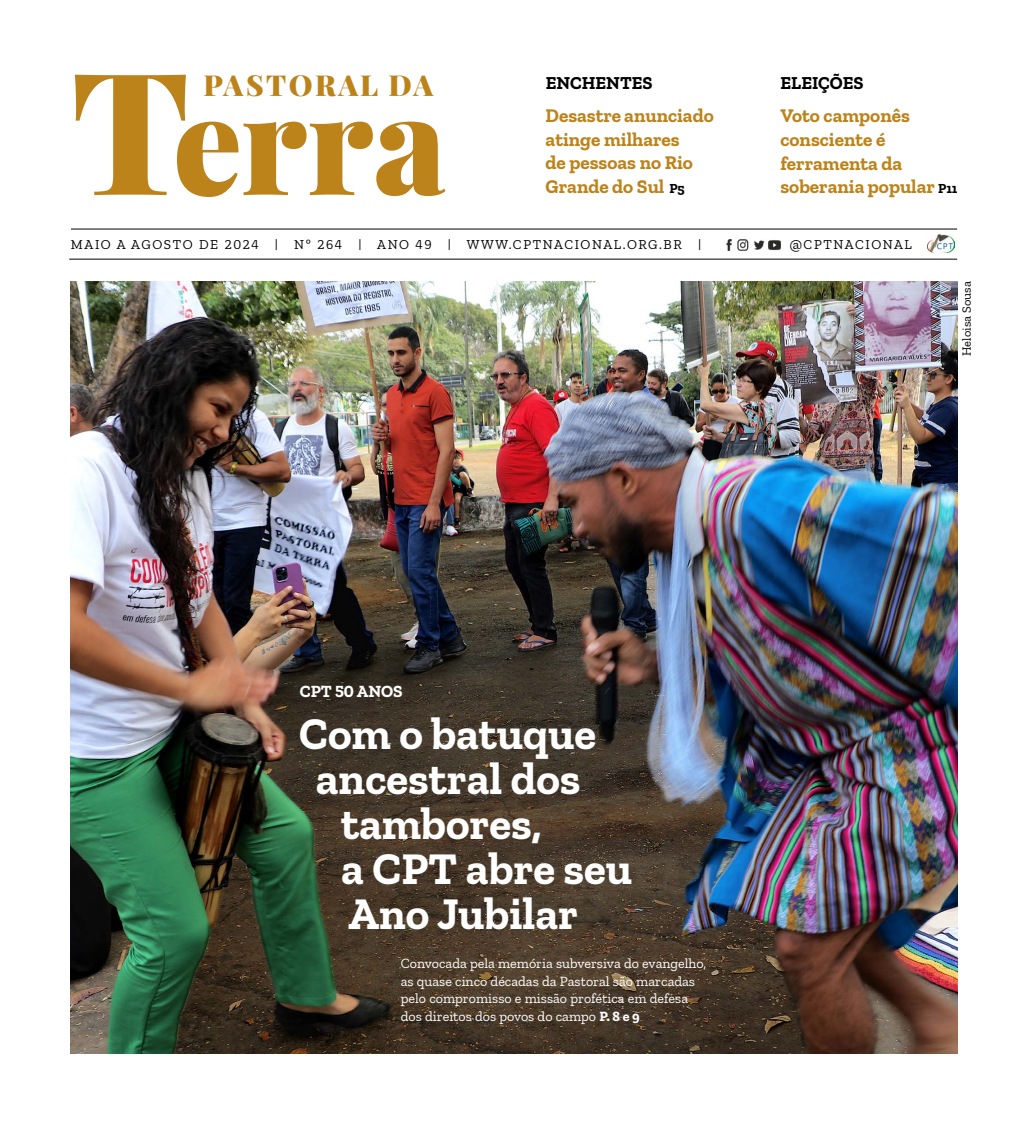
<style>
.page{position:relative;width:1028px;height:1124px;background:#fff}
.page>*{position:absolute;margin:0;border:0;box-sizing:border-box;transform-origin:0 0}
.t1{font:137.75px "Playfair Display";color:#bd831b}
.t2{font:700 45px "Zilla Slab";color:#fff}
.t3{font:28.88px "Playfair Display";letter-spacing:.085em;color:#bd831b}
.t4{font:700 19.25px/23.8px "Zilla Slab";color:#bd831b}
.t5{font:700 18.12px "Zilla Slab";color:#000}
.t6{font:700 17px "Zilla Slab";color:#fff}
.t7{font:14.12px/17.5px "Zilla Slab";color:#fff}
.t8{font:13.62px "Zilla Slab";letter-spacing:.12em;color:#000}
.t9{font:12.5px "Zilla Slab";color:#000}
.s1{font-size:170px}
.s2{font-size:13.75px;color:#000}
.s3{font-weight:700}
</style>
<div class="page">
<img style="left:71px;top:281px;width:886px;height:771px">
<hr style="left:71px;top:228px;width:886px;height:1px;background:#000">
<hr style="left:69px;top:259px;width:888px;height:1px;background:#000">
<img style="left:927px;top:234px;width:27px;height:19px">
<img style="left:726px;top:239px;width:54px;height:12px">
<h1 class="t1" style="left:71px;top:35px;width:377px"><span class="s1">T</span>erra</h1>
<h3 class="t3" style="left:203px;top:63px;width:231px">PASTORAL DA</h3>
<p class="t5" style="left:545px;top:72px;width:108px">ENCHENTES</p>
<h3 class="t4" style="left:545px;top:103px;width:170px">Desastre anunciado atinge milhares<br>de pessoas no Rio<br>Grande do Sul <span class="s2">P5</span></h3>
<p class="t5" style="left:780px;top:73px;width:85px">ELEIÇÕES</p>
<h3 class="t4" style="left:780px;top:104px;width:178px">Voto camponês consciente é ferramenta da soberania popular <span class="s2">P11</span></h3>
<p class="t8" style="left:71px;top:237px;width:631px">MAIO A AGOSTO DE 2024 | Nº 264 | ANO 49 | WWW.CPTNACIONAL.ORG.BR |</p>
<p class="t8" style="left:789px;top:237px;width:124px">@CPTNACIONAL</p>
<p class="t9" style="left:959px;top:355px;width:76px;rotate:-90deg">Heloisa Sousa</p>
<p class="t6" style="left:300px;top:681px;width:104px">CPT 50 ANOS</p>
<h2 class="t2" style="left:299px;top:708px;width:298px">Com o batuque</h2>
<h2 class="t2" style="left:316px;top:753px;width:266px">ancestral dos</h2>
<h2 class="t2" style="left:341px;top:798px;width:202px">tambores,</h2>
<h2 class="t2" style="left:341px;top:843px;width:293px">a CPT abre seu</h2>
<h2 class="t2" style="left:348px;top:888px;width:231px">Ano Jubilar</h2>
<p class="t7" style="left:401px;top:954px;width:307px">Convocada pela memória subversiva do evangelho, as quase cinco décadas da Pastoral são marcadas pelo compromisso e missão profética em defesa dos direitos dos povos do campo <span class="s3">P. 8 e 9</span></p>
</div>
